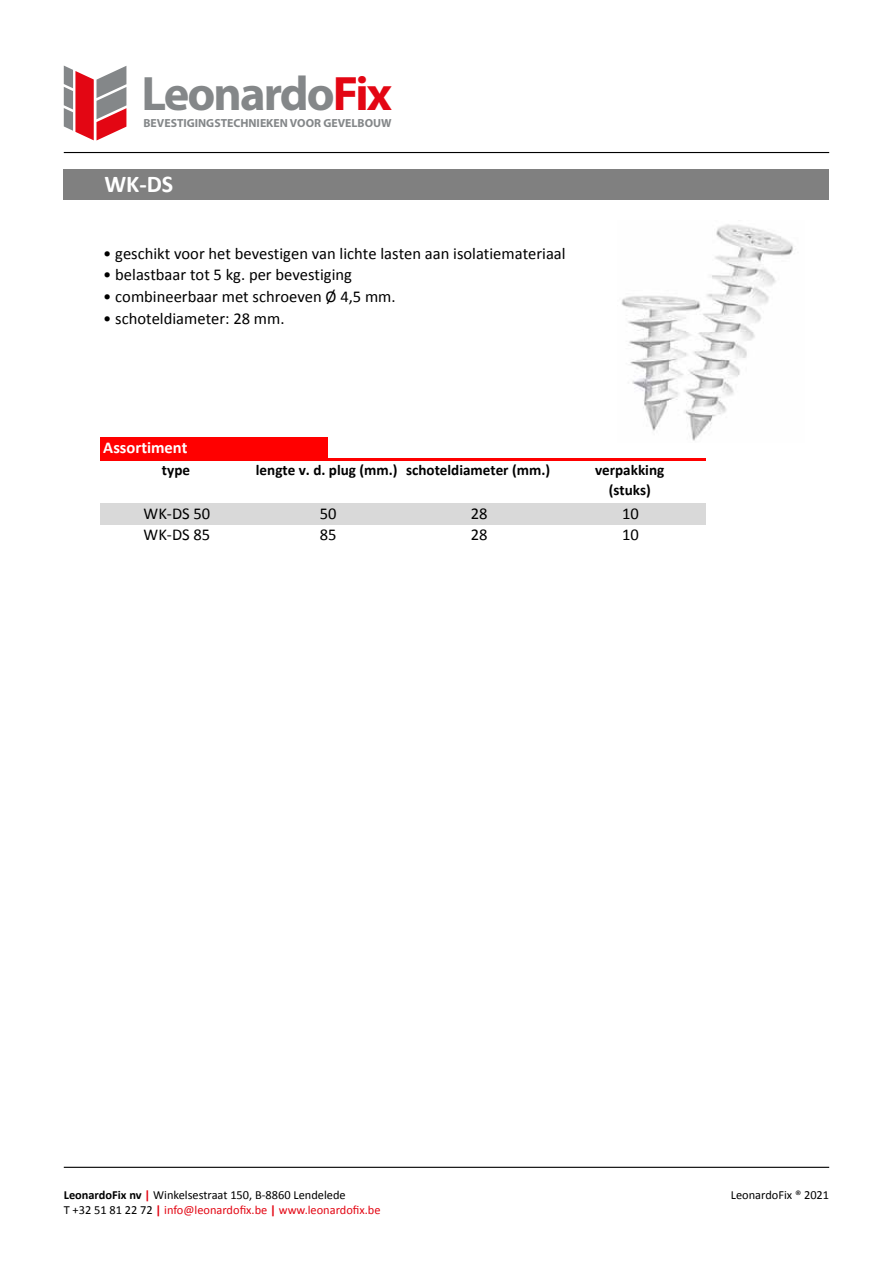
<style>
.page{position:relative;width:893px;height:1263px;background:#fff}
.page>*{position:absolute;margin:0;border:0;box-sizing:border-box;transform-origin:0 0}
.t1{font:700 48.6px "Myriad Pro";letter-spacing:-.04em;color:#848789}
.t2{font:700 40.8px "Myriad Pro";letter-spacing:-.04em;color:#848789}
.t3{font:700 24.15px "Calibri";color:#fff}
.t4{font:16.5px "Calibri";color:#000}
.t5{font:700 16.5px "Calibri";color:#fff}
.t6{font:700 15.15px/19.8px "Calibri";color:#000;text-align:center}
.t7{font:12.3px/14.9px "Calibri";color:#000}
.t8{font:700 11.7px "Myriad Pro";color:#848789}
.s1{color:#e30613}
.s2{font-weight:700}
.s3{font-weight:700;color:#e30613}
</style>
<div class="page">
<div style="left:64px;top:170px;width:765px;height:30px;background:#808080"></div>
<div style="left:100px;top:437px;width:228px;height:23px;background:#f00"></div>
<div style="left:100px;top:503px;width:606px;height:22px;background:#d9d9d9"></div>
<hr style="left:100px;top:458px;width:606px;height:3px;background:#f00">
<img style="left:621px;top:224px;width:172px;height:217px">
<hr style="left:64px;top:1167px;width:765px;height:1px;background:#000">
<hr style="left:64px;top:152px;width:765px;height:1px;background:#000">
<svg style="left:64px;top:66px;width:62px;height:74px"></svg>
<h1 class="t1" style="left:141px;top:67px;width:252px">Leonardo<span class="s1">Fix</span></h1>
<p class="t8" style="left:143px;top:116px;width:250px">BEVESTIGINGSTECHNIEKEN VOOR GEVELBOUW</p>
<h2 class="t2" style="left:171px;top:84px;width:212px">Leonardo<span class="s1">Fix</span></h2>
<h3 class="t3" style="left:104px;top:167px;width:71px">WK-DS</h3>
<p class="t4" style="left:103px;top:243px;width:464px">• geschikt voor het bevestigen van lichte lasten aan isolatiemateriaal</p>
<p class="t4" style="left:103px;top:265px;width:250px">• belastbaar tot 5 kg. per bevestiging</p>
<p class="t4" style="left:103px;top:286px;width:294px">• combineerbaar met schroeven Ø 4,5 mm.</p>
<p class="t4" style="left:103px;top:308px;width:183px">• schoteldiameter: 28 mm.</p>
<p class="t5" style="left:103px;top:437px;width:86px">Assortiment</p>
<p class="t6" style="left:162px;top:460px;width:30px">type</p>
<p class="t6" style="left:256px;top:460px;width:296px">lengte v. d. plug (mm.) schoteldiameter (mm.)</p>
<p class="t6" style="left:595px;top:460px;width:71px">verpakking (stuks)</p>
<p class="t4" style="left:144px;top:503px;width:68px">WK‐DS 50</p>
<p class="t4" style="left:320px;top:503px;width:18px">50</p>
<p class="t4" style="left:471px;top:503px;width:18px">28</p>
<p class="t4" style="left:622px;top:503px;width:18px">10</p>
<p class="t4" style="left:144px;top:524px;width:68px">WK‐DS 85</p>
<p class="t4" style="left:320px;top:524px;width:18px">85</p>
<p class="t4" style="left:471px;top:524px;width:18px">28</p>
<p class="t4" style="left:622px;top:524px;width:18px">10</p>
<p class="t7" style="left:64px;top:1187px;width:318px"><span class="s2">LeonardoFix nv</span> <span class="s3">|</span> Winkelsestraat 150, B-8860 Lendelede<br>T +32 51 81 22 72 <span class="s3">|</span> <span class="s1">info@leonardofix.be</span> <span class="s3">|</span> <span class="s1">www.leonardofix.be</span></p>
<p class="t7" style="left:731px;top:1187px;width:100px">LeonardoFix ® 2021</p>
</div>
